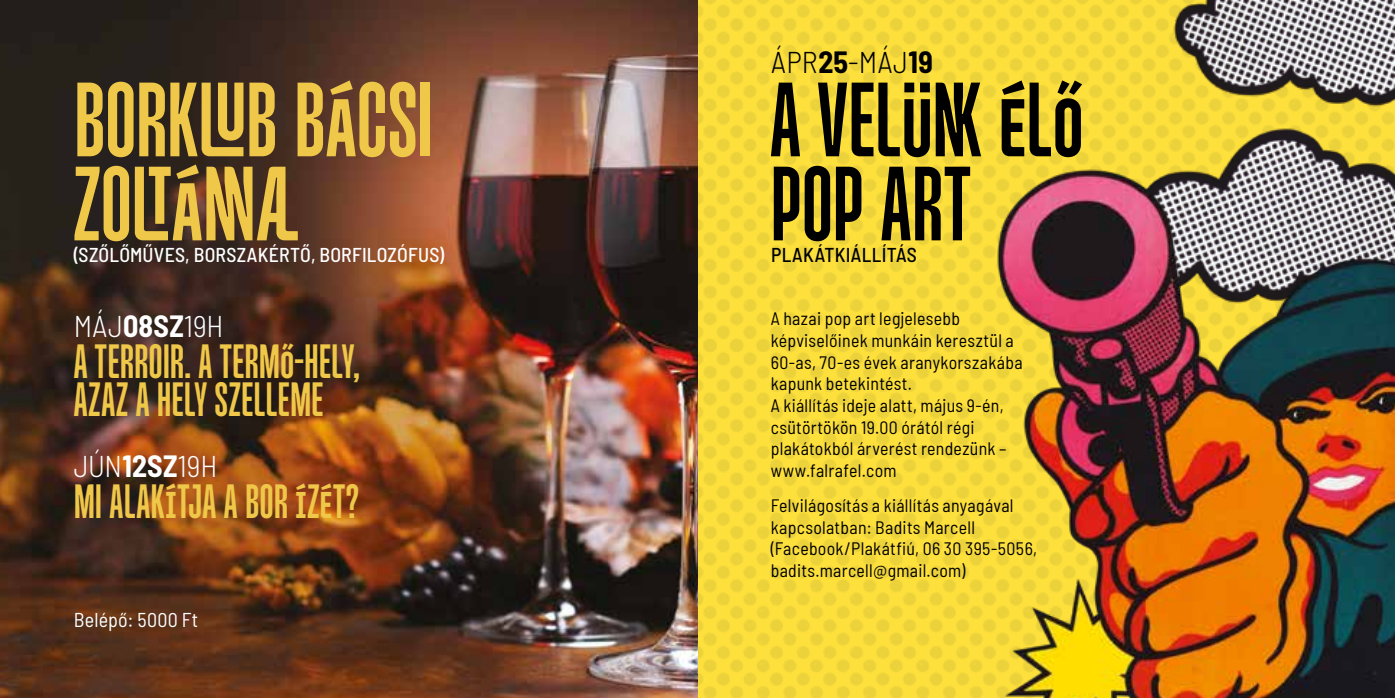
<style>
.page{position:relative;width:1395px;height:698px;background:#fff}
.page>*{position:absolute;margin:0;border:0;box-sizing:border-box;transform-origin:0 0}
.t1{font:92px/84px "Monologue";letter-spacing:-.005em;color:#efc749}
.t2{font:92px/84px "Monologue";color:#000}
.t3{font:42px/38px "Monologue";letter-spacing:.005em;color:#efc749}
.t4{font:300 semi-condensed 30px "Barlow";color:#fff}
.t5{font:300 semi-condensed 30px "Barlow";letter-spacing:.015em;color:#000}
.t6{font:500 semi-condensed 20px "Barlow";letter-spacing:.015em;color:#fff}
.t7{font:500 semi-condensed 20px "Barlow";letter-spacing:.015em;color:#000}
.t8{font:semi-condensed 20px "Barlow";letter-spacing:.015em;color:#fff}
.t9{font:semi-condensed 18px/21.6px "Barlow";letter-spacing:.015em;color:#000}
.s1{font-weight:700}
</style>
<div class="page">
<img style="left:697px;top:351px;width:196px;height:346px">
<img style="left:697px;top:0;width:432px;height:351px">
<img style="left:1129px;top:0;width:266px;height:95px">
<img style="left:893px;top:95px;width:502px;height:602px">
<img style="left:0;top:0;width:697px;height:697px">
<h3 class="t5" style="left:771px;top:41px;width:163px">ÁPR<span class="s1">25</span>-MÁJ<span class="s1">19</span></h3>
<h1 class="t1" style="left:74px;top:79px;width:361px">BORKLUB BÁCSI<br>ZOLTÁNNAL</h1>
<p class="t6" style="left:74px;top:240px;width:372px">(SZŐLŐMŰVES, BORSZAKÉRTŐ, BORFILOZÓFUS)</p>
<p class="t7" style="left:771px;top:240px;width:147px">PLAKÁTKIÁLLÍTÁS</p>
<h1 class="t2" style="left:770px;top:79px;width:315px">A VELÜNK ÉLŐ<br>POP ART</h1>
<h3 class="t4" style="left:74px;top:304px;width:151px">MÁJ<span class="s1">08SZ</span>19H</h3>
<h2 class="t3" style="left:74px;top:343px;width:288px">A TERROIR. A TERMŐ-HELY,<br>AZAZ A HELY SZELLEME</h2>
<h3 class="t4" style="left:74px;top:444px;width:145px">JÚN<span class="s1">12SZ</span>19H</h3>
<h2 class="t3" style="left:74px;top:483px;width:287px">MI ALAKÍTJA A BOR ÍZÉT?</h2>
<p class="t8" style="left:74px;top:604px;width:126px">Belépő: 5000 Ft</p>
<p class="t9" style="left:771px;top:307px;width:253px">A hazai pop art legjelesebb képviselőinek munkáin keresztül a<br>60-as, 70-es évek aranykorszakába kapunk betekintést.<br>A kiállítás ideje alatt, május 9-én, csütörtökön 19.00 órától régi plakátokból árverést rendezünk – www.falrafel.com</p>
<p class="t9" style="left:771px;top:493px;width:268px">Felvilágosítás a kiállítás anyagával kapcsolatban: Badits Marcell (Facebook/Plakátfiú, 06 30 395-5056, badits.marcell@gmail.com)</p>
</div>
